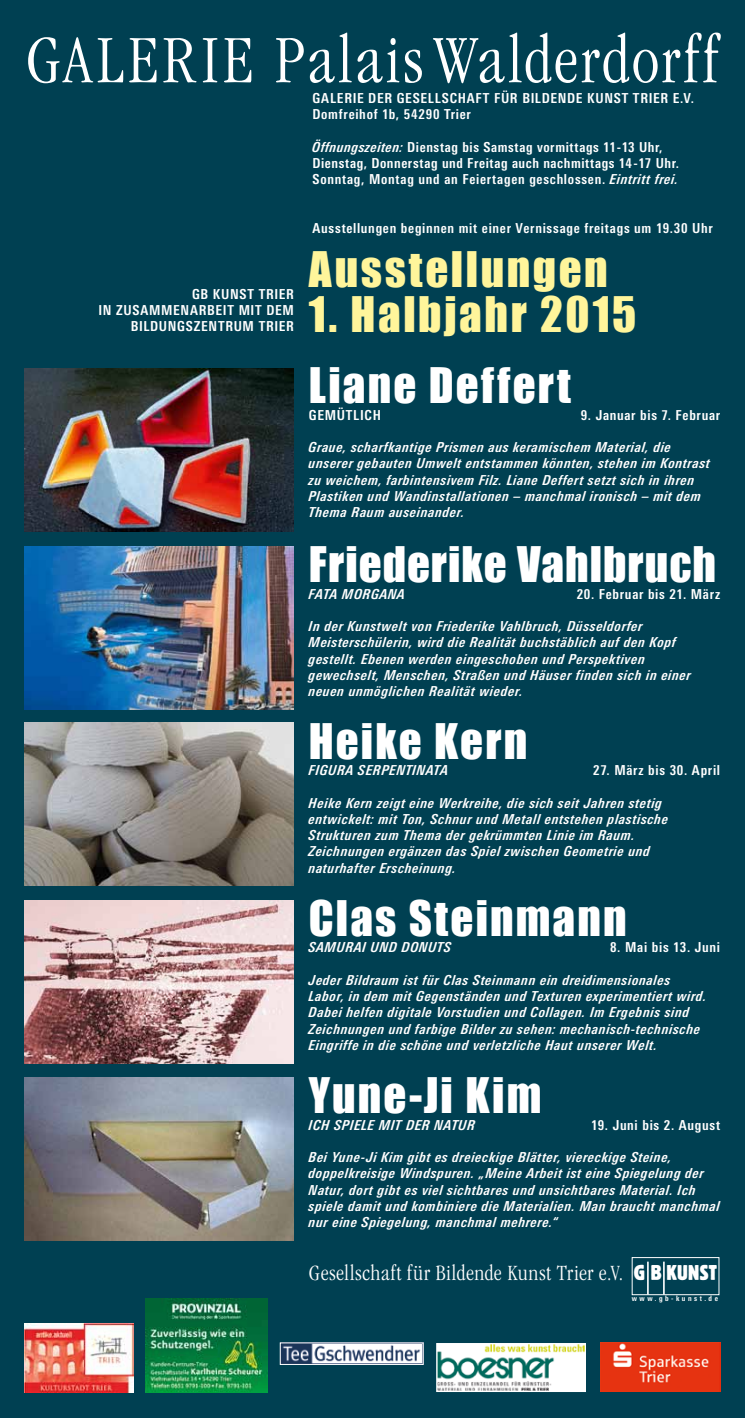
<style>
.page{position:relative;width:745px;height:1418px;background:#fff}
.page>*{position:absolute;margin:0;border:0;box-sizing:border-box;transform-origin:0 0}
.t1{font:300 condensed 70px "Garamond";letter-spacing:.04em;color:#fff}
.t2{font:45px "Impact";letter-spacing:.045em;color:#fff}
.t3{font:45px "Impact";letter-spacing:.055em;color:#fff59b}
.t4{font:45px "Impact";letter-spacing:.02em;color:#fff}
.t5{font:300 condensed 22.5px "Garamond";letter-spacing:.03em;color:#fff}
.t6{font:21.25px "Blohm Condensed Normal";color:#fff}
.t7{font:italic 700 condensed 13.75px/16.2px "LT Univers";letter-spacing:.05em;color:#fff}
.t8{font:700 condensed 13.75px/16.2px "LT Univers";letter-spacing:.05em;color:#fff}
.t9{font:700 condensed 7.5px "LT Univers";letter-spacing:.33em;color:#fff}
.s1{font-style:italic}
</style>
<div class="page">
<div style="left:0;top:0;width:744px;height:1417px;background:#004052"></div>
<img style="left:25px;top:369px;width:269px;height:162px">
<img style="left:25px;top:547px;width:269px;height:162px">
<img style="left:25px;top:723px;width:269px;height:163px">
<img style="left:25px;top:900px;width:269px;height:163px">
<img style="left:25px;top:1323px;width:108px;height:68px">
<img style="left:146px;top:1298px;width:121px;height:94px">
<svg style="left:435px;top:1342px;width:151px;height:50px"></svg>
<img style="left:600px;top:1342px;width:119px;height:49px">
<img style="left:282px;top:1344px;width:139px;height:18px">
<div style="left:280px;top:1342px;width:143px;height:22px;border:1px solid #fff"></div>
<div style="left:631px;top:1257px;width:87px;height:37px;border:1px solid #fff"></div>
<hr style="left:646px;top:1261px;width:2px;height:33px;background:#fff">
<hr style="left:662px;top:1261px;width:2px;height:33px;background:#fff">
<img style="left:25px;top:1077px;width:269px;height:163px">
<h1 class="t1" style="left:26px;top:22px;width:693px">GALERIE Palais Walderdorff</h1>
<p class="t8" style="left:98px;top:285px;width:197px;text-align:right">GB KUNST TRIER<br>IN ZUSAMMENARBEIT MIT DEM<br>BILDUNGSZENTRUM TRIER</p>
<p class="t8" style="left:312px;top:90px;width:383px">GALERIE DER GESELLSCHAFT FÜR BILDENDE KUNST TRIER E.V.<br>Domfreihof 1b, 54290 Trier</p>
<p class="t8" style="left:312px;top:138px;width:368px"><span class="s1">Öffnungszeiten:</span> Dienstag bis Samstag vormittags 11-13 Uhr,<br>Dienstag, Donnerstag und Freitag auch nachmittags 14-17 Uhr.<br>Sonntag, Montag und an Feiertagen geschlossen. <span class="s1">Eintritt frei.</span></p>
<p class="t8" style="left:312px;top:220px;width:401px">Ausstellungen beginnen mit einer Vernissage freitags um 19.30 Uhr</p>
<h2 class="t3" style="left:309px;top:235px;width:300px">Ausstellungen</h2>
<h2 class="t3" style="left:309px;top:280px;width:329px">1. Halbjahr 2015</h2>
<h2 class="t2" style="left:309px;top:351px;width:263px">Liane Deffert</h2>
<p class="t8" style="left:309px;top:406px;width:73px">GEMÜTLICH</p>
<p class="t8" style="left:580px;top:406px;width:141px">9. Januar bis 7. Februar</p>
<p class="t7" style="left:309px;top:439px;width:402px">Graue, scharfkantige Prismen aus keramischem Material, die unserer gebauten Umwelt entstammen könnten, stehen im Kontrast zu weichem, farbintensivem Filz. Liane Deffert setzt sich in ihren Plastiken und Wandinstallationen – manchmal ironisch – mit dem Thema Raum auseinander.</p>
<h2 class="t4" style="left:309px;top:530px;width:408px">Friederike Vahlbruch</h2>
<p class="t7" style="left:309px;top:585px;width:98px">FATA MORGANA</p>
<p class="t8" style="left:576px;top:585px;width:145px">20. Februar bis 21. März</p>
<p class="t7" style="left:309px;top:618px;width:383px">In der Kunstwelt von Friederike Vahlbruch, Düsseldorfer Meisterschülerin, wird die Realität buchstäblich auf den Kopf gestellt. Ebenen werden eingeschoben und Perspektiven gewechselt, Menschen, Straßen und Häuser finden sich in einer neuen unmöglichen Realität wieder.</p>
<h2 class="t2" style="left:309px;top:706px;width:220px">Heike Kern</h2>
<p class="t7" style="left:309px;top:762px;width:141px">FIGURA SERPENTINATA</p>
<p class="t8" style="left:592px;top:762px;width:128px">27. März bis 30. April</p>
<p class="t7" style="left:309px;top:794px;width:360px">Heike Kern zeigt eine Werkreihe, die sich seit Jahren stetig entwickelt: mit Ton, Schnur und Metall entstehen plastische Strukturen zum Thema der gekrümmten Linie im Raum.<br>Zeichnungen ergänzen das Spiel zwischen Geometrie und naturhafter Erscheinung.</p>
<h2 class="t2" style="left:309px;top:883px;width:319px">Clas Steinmann</h2>
<p class="t7" style="left:309px;top:939px;width:18px">Samurai</p>
<p class="t7" style="left:371px;top:939px;width:10px">und</p>
<p class="t7" style="left:401px;top:939px;width:10px">donuts</p>
<p class="t8" style="left:609px;top:939px;width:111px">8. Mai bis 13. Juni</p>
<p class="t7" style="left:309px;top:971px;width:399px">Jeder Bildraum ist für Clas Steinmann ein dreidimensionales Labor, in dem mit Gegenständen und Texturen experimentiert wird.<br>Dabei helfen digitale Vorstudien und Collagen. Im Ergebnis sind Zeichnungen und farbige Bilder zu sehen: mechanisch-technische Eingriffe in die schöne und verletzliche Haut unserer Welt.</p>
<h2 class="t2" style="left:309px;top:1060px;width:234px">Yune-Ji Kim</h2>
<p class="t7" style="left:309px;top:1116px;width:34px">Ich spiele</p>
<p class="t7" style="left:379px;top:1116px;width:10px">mit</p>
<p class="t7" style="left:406px;top:1116px;width:10px">der</p>
<p class="t7" style="left:434px;top:1116px;width:19px">Natur</p>
<p class="t8" style="left:590px;top:1116px;width:130px">19. Juni bis 2. August</p>
<p class="t7" style="left:309px;top:1148px;width:412px">Bei Yune-Ji Kim gibt es dreieckige Blätter, viereckige Steine, doppelkreisige Windspuren. „Meine Arbeit ist eine Spiegelung der Natur, dort gibt es viel sichtbares und unsichtbares Material. Ich spiele damit und kombiniere die Materialien. Man braucht manchmal nur eine Spiegelung, manchmal mehrere.“</p>
<h3 class="t5" style="left:309px;top:1260px;width:315px">Gesellschaft für Bildende Kunst Trier e.V.</h3>
<h3 class="t6" style="left:633px;top:1260px;width:84px">G B KUNST</h3>
<p class="t9" style="left:631px;top:1294px;width:87px">www.gb-kunst.de</p>
</div>
